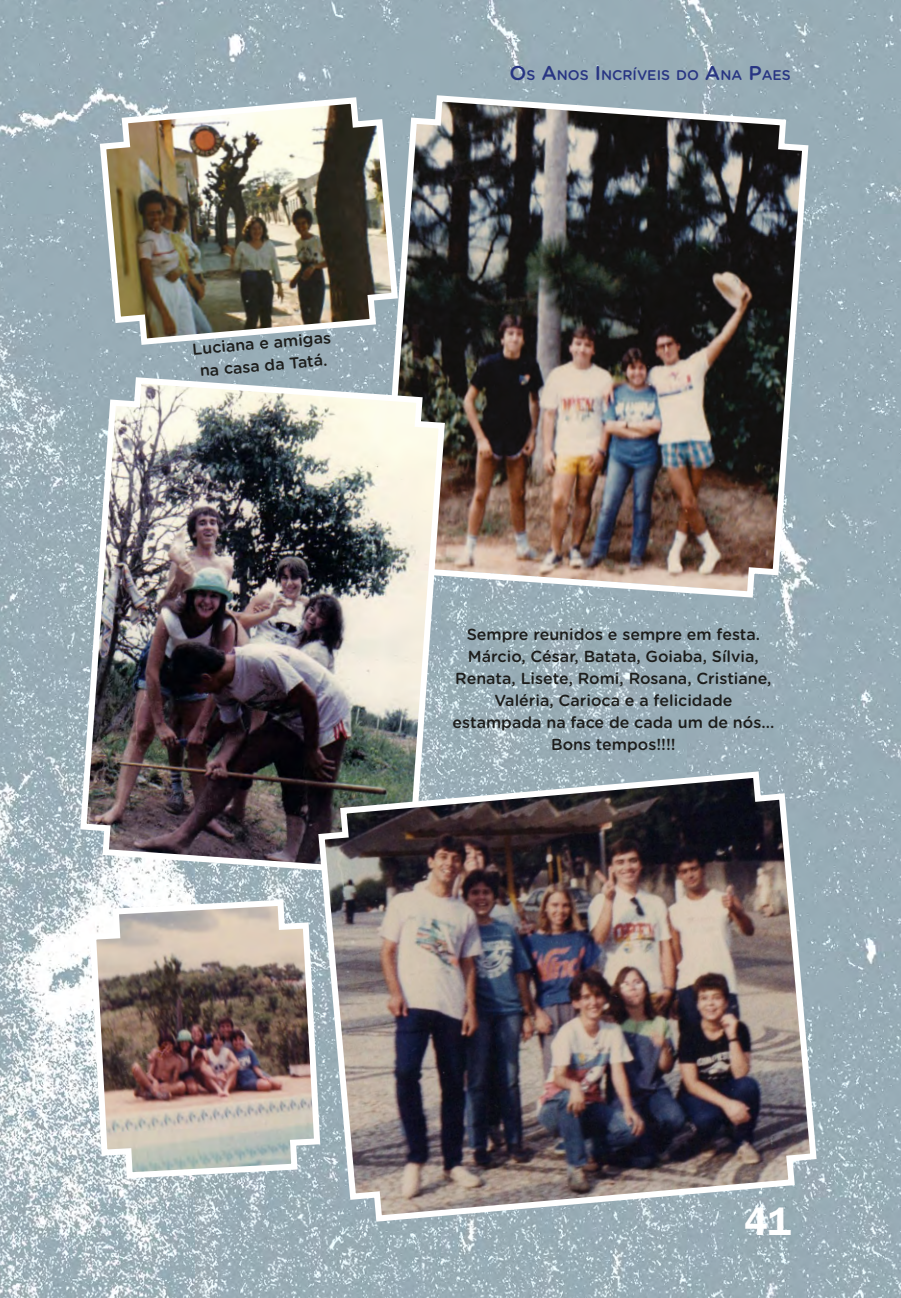
<style>
.page{position:relative;width:901px;height:1298px;background:#fff}
.page>*{position:absolute;margin:0;border:0;box-sizing:border-box;transform-origin:0 0}
.t1{font:600 40px "Franklin Gothic";color:#fff}
.LEGENDA{font:500 16px/22px "Gotham Rounded";color:#1d1d1b;text-align:center}
.t2{font:500 14px "Gotham Rounded";color:#283583}
.s1{font-size:20px}
</style>
<div class="page">
<img style="left:0;top:0;width:900px;height:1297px">
<img style="left:96px;top:94px;width:282px;height:254px">
<img style="left:378px;top:92px;width:433px;height:508px">
<img style="left:77px;top:374px;width:371px;height:504px">
<img style="left:315px;top:768px;width:504px;height:456px">
<img style="left:87px;top:896px;width:236px;height:285px">
<svg style="left:16px;top:1259px;width:12px;height:38px"></svg>
<p class="LEGENDA" style="left:191px;top:337px;width:140px;rotate:-5deg">Luciana e amigas na casa da Tatá.</p>
<p class="t2" style="left:509px;top:65px;width:283px"><span class="s1">O</span>S <span class="s1">A</span>NOS <span class="s1">I</span>NCRÍVEIS DO <span class="s1">A</span>NA <span class="s1">P</span>AES</p>
<p class="LEGENDA" style="left:466px;top:622px;width:295px">Sempre reunidos e sempre em festa.</p>
<p class="LEGENDA" style="left:452px;top:644px;width:323px">Márcio, César, Batata, Goiaba, Sílvia, Renata, Lisete, Romi, Rosana, Cristiane, Valéria, Carioca e a felicidade estampada na face de cada um de nós...<br>Bons tempos!!!!</p>
<h1 class="t1" style="left:744px;top:1196px;width:48px">41</h1>
</div>
